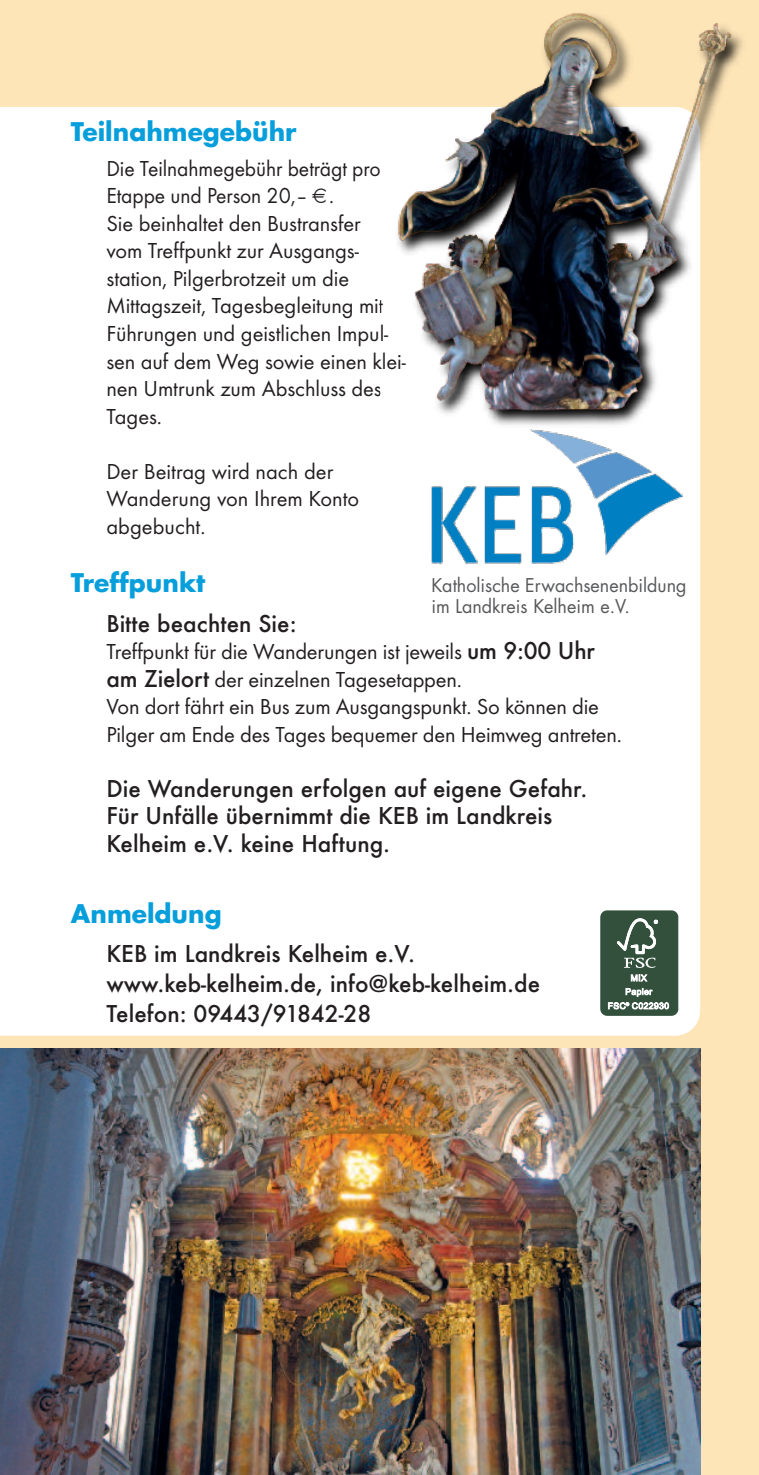
<style>
.page{position:relative;width:759px;height:1475px;background:#fff}
.page>*{position:absolute;margin:0;border:0;box-sizing:border-box;transform-origin:0 0}
.t1{font:700 25px "Futura";color:#069edb}
.t2{font:22.5px/27.5px "Futura T";letter-spacing:-.005em;color:#231f20;scale:.96 1}
.t3{font:22.5px/27.5px "Futura T";letter-spacing:-.005em;color:#231f20}
.t4{font:500 22.5px/27.5px "Futura";color:#231f20}
.t5{font:18.5px/20.2px "Futura";color:#57585a}
.s1{font-family:"Futura";font-weight:500}
</style>
<div class="page">
<div style="left:0;top:0;width:758px;height:1474px;background:#fee5b8"></div>
<img style="left:0;top:1048px;width:700px;height:426px">
<div style="left:0;top:107px;width:700px;height:928px;background:#fff"></div>
<img style="left:380px;top:35px;width:363px;height:438px">
<img style="left:395px;top:13px;width:342px;height:400px">
<div style="left:600px;top:910px;width:77px;height:105px;background:#32503c;border-radius:6px"></div>
<div style="left:600px;top:910px;width:78px;height:105px;border:1px solid #32503c;border-radius:6px"></div>
<svg style="left:617px;top:918px;width:40px;height:49px"></svg>
<svg style="left:630px;top:974px;width:17px;height:7px"></svg>
<svg style="left:625px;top:988px;width:27px;height:8px"></svg>
<svg style="left:608px;top:1002px;width:60px;height:7px"></svg>
<img style="left:429px;top:417px;width:259px;height:148px">
<svg style="left:312px;top:189px;width:14px;height:14px"></svg>
<p class="t1" style="left:71px;top:120px;width:227px">Teilnahmegebühr</p>
<p class="t2" style="left:106px;top:154px;width:313px">Die Teilnahmegebühr beträgt pro<br>Etappe und Person 20,– .<br>Sie beinhaltet den Bustransfer<br>vom Treffpunkt zur Ausgangs&shy;station, Pilgerbrotzeit um die<br>Mittagszeit, Tagesbegleitung mit<br>Führungen und geistlichen Impul&shy;sen auf dem Weg sowie einen klei&shy;nen Umtrunk zum Abschluss des<br>Tages.</p>
<p class="t3" style="left:106px;top:457px;width:254px">Der Beitrag wird nach der<br>Wanderung von Ihrem Konto abgebucht.</p>
<p class="t1" style="left:71px;top:571px;width:136px">Treffpunkt</p>
<p class="t4" style="left:106px;top:610px;width:192px">Bitte beachten Sie:</p>
<p class="t3" style="left:106px;top:637px;width:516px">Treffpunkt für die Wanderungen ist jeweils <span class="s1">um 9:00 Uhr am Zielort</span> der einzelnen Tagesetappen.<br>Von dort fährt ein Bus zum Ausgangspunkt. So können die Pilger am Ende des Tages bequemer den Heimweg antreten.</p>
<p class="t4" style="left:106px;top:775px;width:482px">Die Wanderungen erfolgen auf eigene Gefahr.<br>Für Unfälle übernimmt die KEB im Landkreis<br>Kelheim e.V. keine Haftung.</p>
<p class="t5" style="left:431px;top:577px;width:257px">Katholische Erwachsenenbildung im Landkreis Kelheim e.V.</p>
<p class="t1" style="left:71px;top:901px;width:152px">Anmeldung</p>
<p class="t4" style="left:106px;top:939px;width:435px;line-height:30px">KEB im Landkreis Kelheim e.V. www.keb-kelheim.de, info@keb-kelheim.de<br>Telefon: 09443/91842-28</p>
</div>
